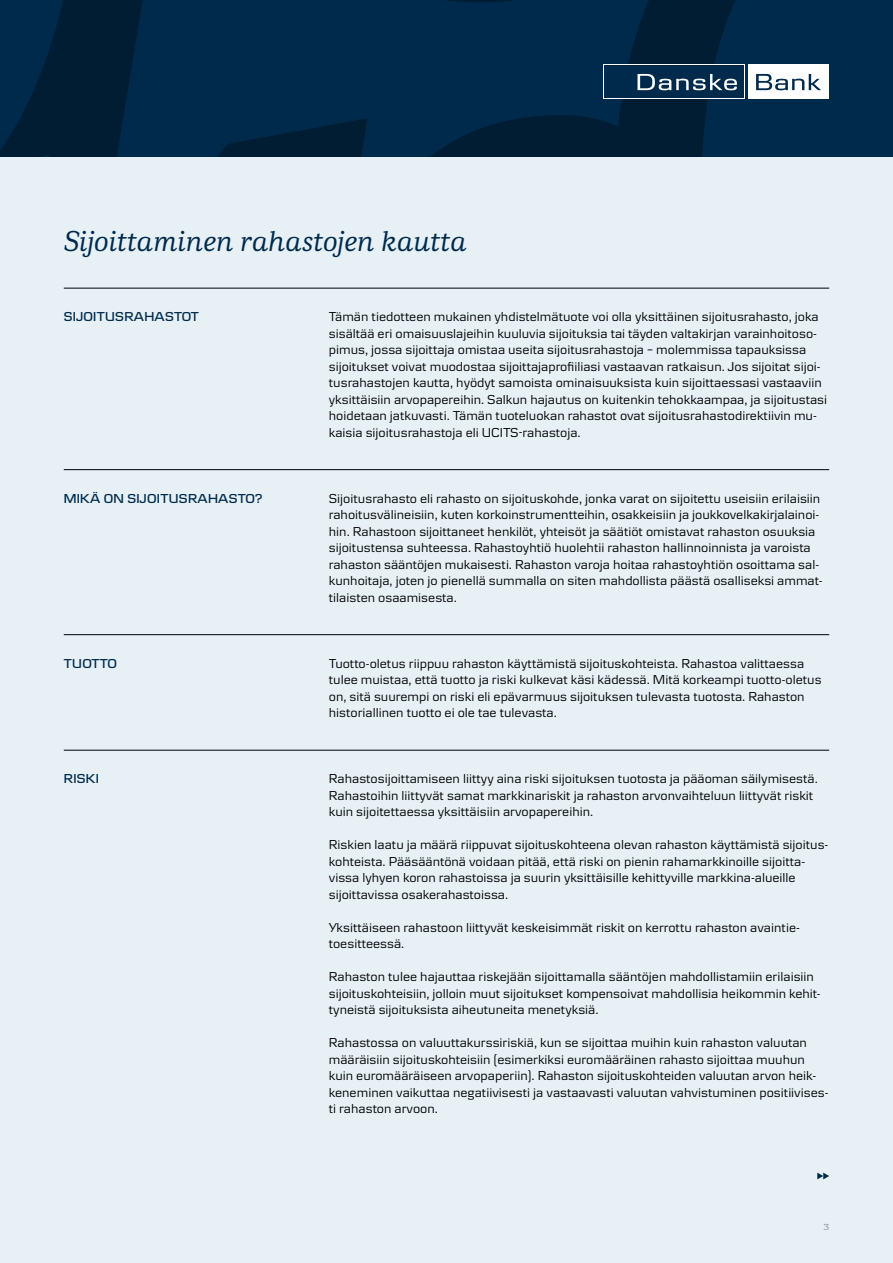
<style>
.page{position:relative;width:893px;height:1263px;background:#fff}
.page>*{position:absolute;margin:0;border:0;box-sizing:border-box;transform-origin:0 0}
.DB_Newsletter_Headli{font:italic 500 30px "Danske Human";color:#002a4b}
.DB_Newsletter_Bodyco{font:13.5px/16.5px "Danske Textv 2";color:#000}
.Mellemrub_blå_højre{font:600 13.5px "Danske Headline";letter-spacing:.02em;color:#002a4b}
.DB_A5_Pagina_White_R{font:9px "Danske Text";color:#869292}
</style>
<div class="page">
<div style="left:0;top:151px;width:893px;height:1112px;background:#e6f0f5"></div>
<svg style="left:0;top:0;width:893px;height:156px;background:#002645"></svg>
<div style="left:748px;top:64px;width:81px;height:34px;background:#fff"></div>
<svg style="left:603px;top:64px;width:142px;height:34px"></svg>
<div style="left:604px;top:65px;width:140px;height:32px;background:#002a4b"></div>
<svg style="left:637px;top:74px;width:100px;height:16px"></svg>
<svg style="left:756px;top:74px;width:65px;height:16px"></svg>
<hr style="left:64px;top:288px;width:765px;height:1px;background:#000">
<hr style="left:64px;top:469px;width:765px;height:1px;background:#000">
<hr style="left:64px;top:634px;width:765px;height:1px;background:#000">
<hr style="left:64px;top:750px;width:765px;height:1px;background:#000">
<svg style="left:817px;top:1172px;width:12px;height:7px"></svg>
<p class="DB_Newsletter_Headli" style="left:64px;top:224px;width:405px">Sijoittaminen rahastojen kautta</p>
<p class="Mellemrub_blå_højre" style="left:64px;top:309px;width:137px">SIJOITUSRAHASTOT</p>
<p class="DB_Newsletter_Bodyco" style="left:329px;top:308px;width:500px">Tämän tiedotteen mukainen yhdistelmätuote voi olla yksittäinen sijoitusrahasto, joka sisältää eri omaisuuslajeihin kuuluvia sijoituksia tai täyden valtakirjan varainhoitoso&shy;pimus, jossa sijoittaja omistaa useita sijoitusrahastoja – molemmissa tapauksissa sijoitukset voivat muodostaa sijoittajaprofiiliasi vastaavan ratkaisun. Jos sijoitat sijoi&shy;tusrahastojen kautta, hyödyt samoista ominaisuuksista kuin sijoittaessasi vastaaviin yksittäisiin arvopapereihin. Salkun hajautus on kuitenkin tehokkaampaa, ja sijoitustasi hoidetaan jatkuvasti. Tämän tuoteluokan rahastot ovat sijoitusrahastodirektiivin mu&shy;kaisia sijoitusrahastoja eli UCITS-rahastoja.</p>
<p class="Mellemrub_blå_højre" style="left:64px;top:490px;width:200px">MIKÄ ON SIJOITUSRAHASTO?</p>
<p class="DB_Newsletter_Bodyco" style="left:329px;top:490px;width:495px">Sijoitusrahasto eli rahasto on sijoituskohde, jonka varat on sijoitettu useisiin erilaisiin rahoitusvälineisiin, kuten korkoinstrumentteihin, osakkeisiin ja joukkovelkakirjalainoi&shy;hin. Rahastoon sijoittaneet henkilöt, yhteisöt ja säätiöt omistavat rahaston osuuksia sijoitustensa suhteessa. Rahastoyhtiö huolehtii rahaston hallinnoinnista ja varoista rahaston sääntöjen mukaisesti. Rahaston varoja hoitaa rahastoyhtiön osoittama sal&shy;kunhoitaja, joten jo pienellä summalla on siten mahdollista päästä osalliseksi ammat&shy;tilaisten osaamisesta.</p>
<p class="Mellemrub_blå_højre" style="left:64px;top:655px;width:55px">TUOTTO</p>
<p class="DB_Newsletter_Bodyco" style="left:329px;top:655px;width:494px">Tuotto-oletus riippuu rahaston käyttämistä sijoituskohteista. Rahastoa valittaessa tulee muistaa, että tuotto ja riski kulkevat käsi kädessä. Mitä korkeampi tuotto-oletus on, sitä suurempi on riski eli epävarmuus sijoituksen tulevasta tuotosta. Rahaston historiallinen tuotto ei ole tae tulevasta.</p>
<p class="Mellemrub_blå_højre" style="left:64px;top:771px;width:37px">RISKI</p>
<p class="DB_Newsletter_Bodyco" style="left:329px;top:770px;width:490px">Rahastosijoittamiseen liittyy aina riski sijoituksen tuotosta ja pääoman säilymisestä.<br>Rahastoihin liittyvät samat markkinariskit ja rahaston arvonvaihteluun liittyvät riskit kuin sijoitettaessa yksittäisiin arvopapereihin.</p>
<p class="DB_Newsletter_Bodyco" style="left:329px;top:836px;width:501px">Riskien laatu ja määrä riippuvat sijoituskohteena olevan rahaston käyttämistä sijoitus&shy;kohteista. Pääsääntönä voidaan pitää, että riski on pienin rahamarkkinoille sijoitta&shy;vissa lyhyen koron rahastoissa ja suurin yksittäisille kehittyville markkina-alueille sijoittavissa osakerahastoissa.</p>
<p class="DB_Newsletter_Bodyco" style="left:329px;top:919px;width:473px">Yksittäiseen rahastoon liittyvät keskeisimmät riskit on kerrottu rahaston avaintie&shy;toesitteessä.</p>
<p class="DB_Newsletter_Bodyco" style="left:329px;top:968px;width:493px">Rahaston tulee hajauttaa riskejään sijoittamalla sääntöjen mahdollistamiin erilaisiin sijoituskohteisiin, jolloin muut sijoitukset kompensoivat mahdollisia heikommin kehit&shy;tyneistä sijoituksista aiheutuneita menetyksiä.</p>
<p class="DB_Newsletter_Bodyco" style="left:329px;top:1034px;width:501px">Rahastossa on valuuttakurssiriskiä, kun se sijoittaa muihin kuin rahaston valuutan määräisiin sijoituskohteisiin (esimerkiksi euromääräinen rahasto sijoittaa muuhun kuin euromääräiseen arvopaperiin). Rahaston sijoituskohteiden valuutan arvon heik&shy;keneminen vaikuttaa negatiivisesti ja vastaavasti valuutan vahvistuminen positiivises&shy;ti rahaston arvoon.</p>
<p class="DB_A5_Pagina_White_R" style="left:823px;top:1222px;width:7px">3</p>
</div>
